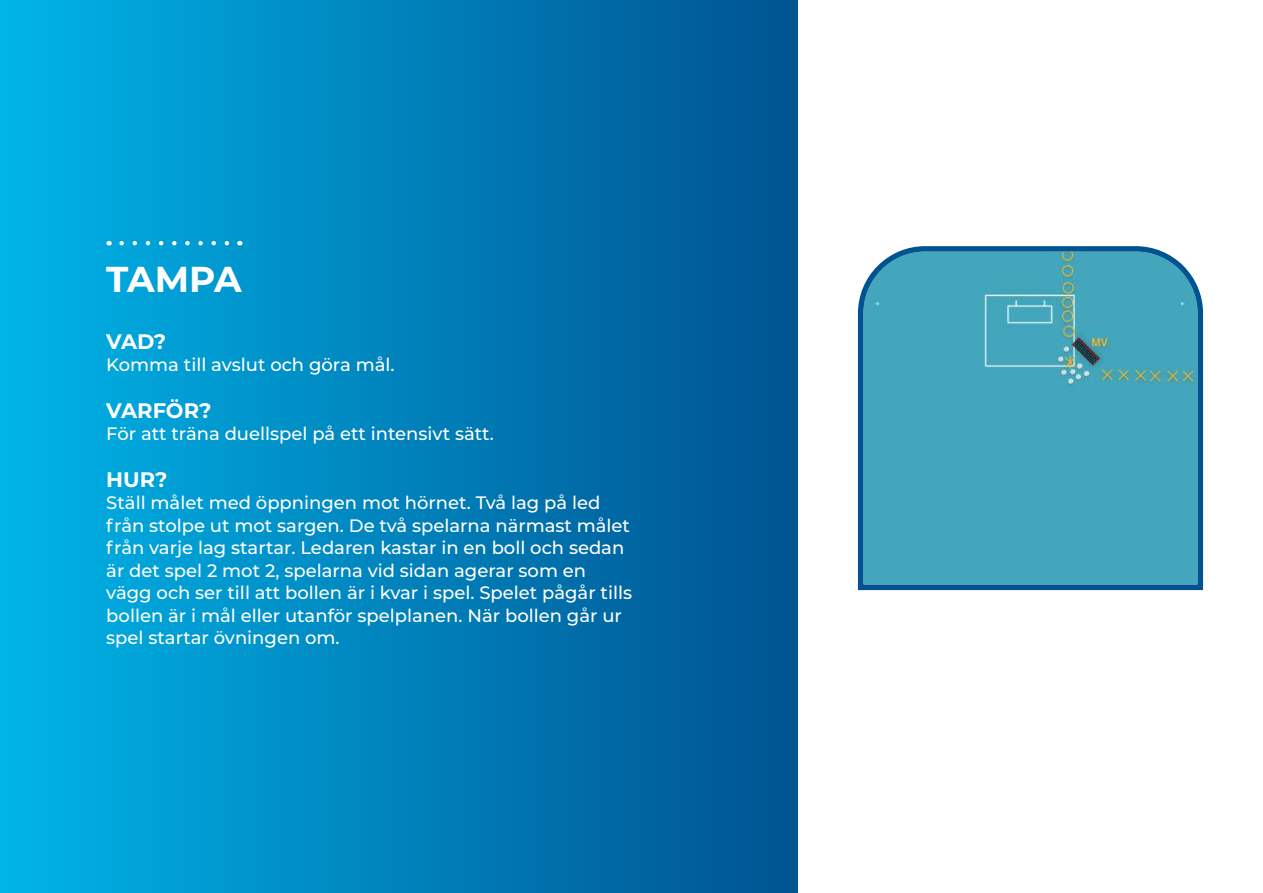
<style>
.page{position:relative;width:1263px;height:893px;background:#fff}
.page>*{position:absolute;margin:0;border:0;box-sizing:border-box;transform-origin:0 0}
.t1{font:700 36px "Montserrat";letter-spacing:-.015em;color:#fff}
.t2{font:700 21px "Montserrat";color:#fff}
.t3{font:500 18px/22.5px "Montserrat";color:#fff}
</style>
<div class="page">
<div style="left:0;top:0;width:797px;height:893px;background:linear-gradient(to right,#00b4e8,#005290)"></div>
<svg style="left:122px;top:241px;width:111px;height:4px"></svg>
<svg style="left:858px;top:246px;width:346px;height:345px;background:#45a3bb"></svg>
<h1 class="t1" style="left:106px;top:256px;width:137px">TAMPA</h1>
<p class="t2" style="left:106px;top:328px;width:62px">VAD?</p>
<p class="t3" style="left:106px;top:354px;width:290px">Komma till avslut och göra mål.</p>
<p class="t2" style="left:106px;top:397px;width:107px">VARFÖR?</p>
<p class="t3" style="left:106px;top:423px;width:389px">För att träna duellspel på ett intensivt sätt.</p>
<p class="t2" style="left:106px;top:466px;width:63px">HUR?</p>
<p class="t3" style="left:106px;top:492px;width:527px">Ställ målet med öppningen mot hörnet. Två lag på led från stolpe ut mot sargen. De två spelarna närmast målet från varje lag startar. Ledaren kastar in en boll och sedan är det spel 2 mot 2, spelarna vid sidan agerar som en vägg och ser till att bollen är i kvar i spel. Spelet pågår tills bollen är i mål eller utanför spelplanen. När bollen går ur spel startar övningen om.</p>
</div>
